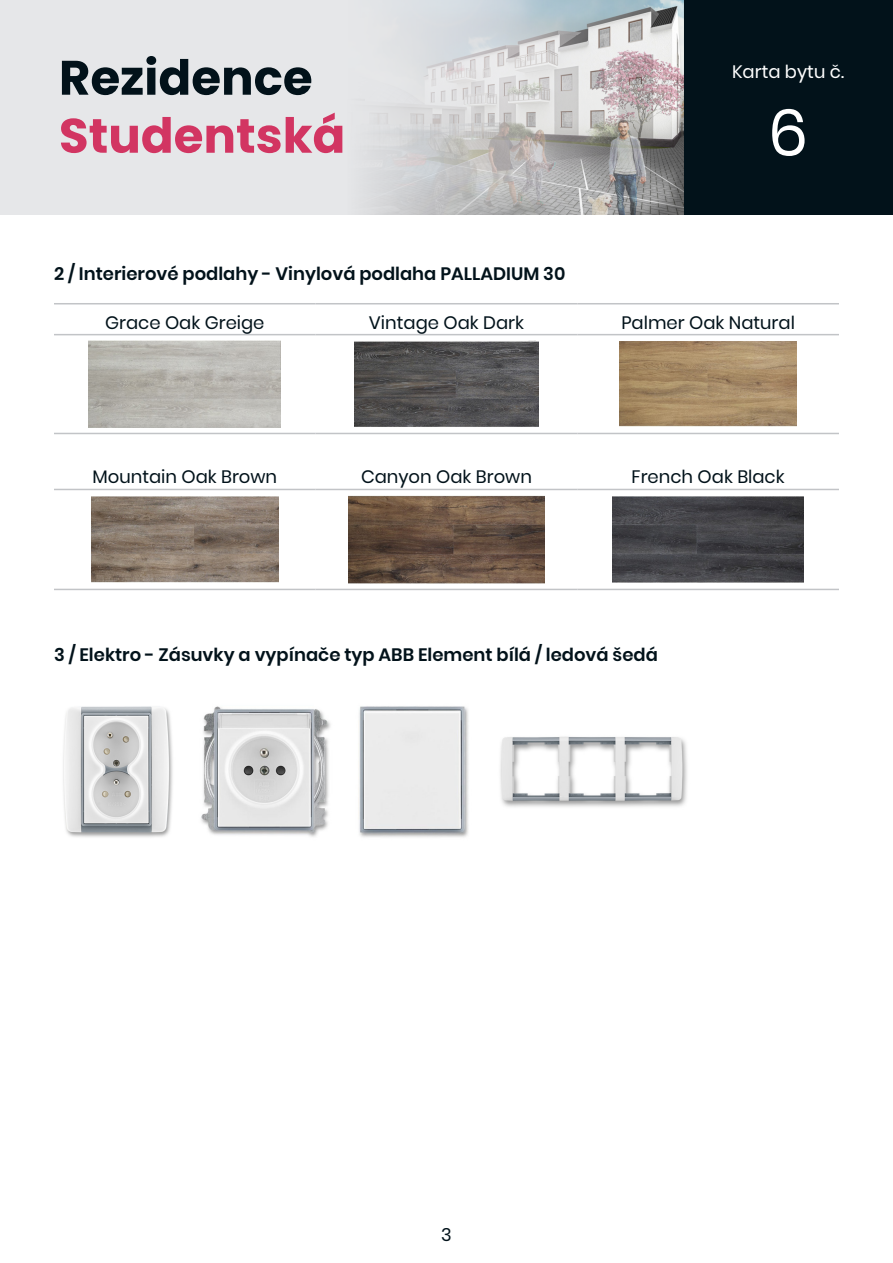
<style>
.page{position:relative;width:893px;height:1263px;background:#fff}
.page>*{position:absolute;margin:0;border:0;box-sizing:border-box;transform-origin:0 0}
.t1{font:64.5px "Poppins";color:#fff}
.t2{font:600 18px "Poppins";color:#02121a}
.t3{font:18px "Poppins";color:#02121a}
.t4{font:18px "Poppins";color:#fff}
</style>
<div class="page">
<div style="left:0;top:0;width:893px;height:215px;background:#e6e7e9"></div>
<div style="left:683px;top:0;width:210px;height:215px;background:#02121a"></div>
<img style="left:367px;top:0;width:316px;height:215px">
<svg style="left:62px;top:56px;width:249px;height:39px"></svg>
<svg style="left:61px;top:113px;width:281px;height:40px"></svg>
<hr style="left:54px;top:303px;width:262px;height:1px;background:#c2c4c7">
<hr style="left:316px;top:303px;width:261px;height:1px;background:#c2c4c7">
<hr style="left:577px;top:303px;width:262px;height:1px;background:#c2c4c7">
<hr style="left:54px;top:334px;width:262px;height:1px;background:#c2c4c7">
<hr style="left:316px;top:334px;width:261px;height:1px;background:#c2c4c7">
<hr style="left:577px;top:334px;width:262px;height:1px;background:#c2c4c7">
<hr style="left:54px;top:433px;width:262px;height:1px;background:#c2c4c7">
<hr style="left:316px;top:433px;width:261px;height:1px;background:#c2c4c7">
<hr style="left:577px;top:433px;width:262px;height:1px;background:#c2c4c7">
<hr style="left:54px;top:489px;width:262px;height:1px;background:#c2c4c7">
<hr style="left:316px;top:489px;width:261px;height:1px;background:#c2c4c7">
<hr style="left:577px;top:489px;width:262px;height:1px;background:#c2c4c7">
<hr style="left:54px;top:589px;width:262px;height:1px;background:#c2c4c7">
<hr style="left:316px;top:589px;width:261px;height:1px;background:#c2c4c7">
<hr style="left:577px;top:589px;width:262px;height:1px;background:#c2c4c7">
<img style="left:89px;top:341px;width:192px;height:86px">
<img style="left:355px;top:341px;width:183px;height:86px">
<img style="left:620px;top:342px;width:176px;height:84px">
<img style="left:91px;top:496px;width:187px;height:87px">
<img style="left:348px;top:495px;width:197px;height:88px">
<img style="left:613px;top:496px;width:190px;height:87px">
<img style="left:63px;top:706px;width:110px;height:131px">
<img style="left:358px;top:706px;width:111px;height:131px">
<img style="left:201px;top:706px;width:130px;height:131px">
<img style="left:500px;top:736px;width:187px;height:71px">
<p class="t2" style="left:54px;top:264px;width:513px">2 / Interierové podlahy - Vinylová podlaha PALLADIUM 30</p>
<p class="t4" style="left:732px;top:61px;width:114px">Karta bytu č.</p>
<h1 class="t1" style="left:768px;top:96px;width:42px">6</h1>
<p class="t3" style="left:105px;top:312px;width:161px">Grace Oak Greige</p>
<p class="t3" style="left:369px;top:312px;width:157px">Vintage Oak Dark</p>
<p class="t3" style="left:621px;top:312px;width:175px">Palmer Oak Natural</p>
<p class="t3" style="left:92px;top:467px;width:186px">Mountain Oak Brown</p>
<p class="t3" style="left:361px;top:467px;width:172px">Canyon Oak Brown</p>
<p class="t3" style="left:632px;top:467px;width:155px">French Oak Black</p>
<p class="t2" style="left:54px;top:644px;width:605px">3 / Elektro - Zásuvky a vypínače typ ABB Element bílá / ledová šedá</p>
<p class="t3" style="left:441px;top:1224px;width:12px">3</p>
</div>
